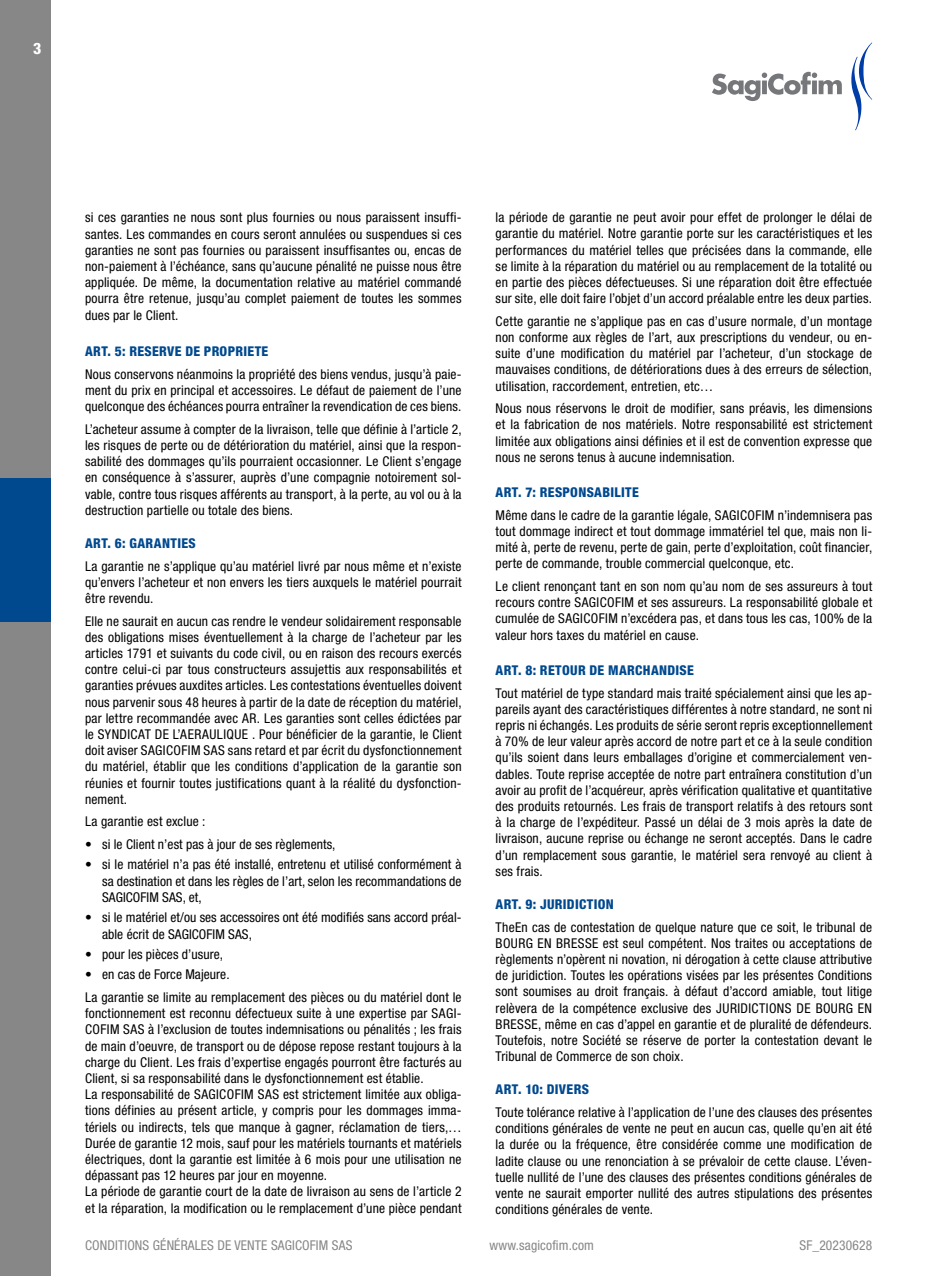
<style>
.page{position:relative;width:936px;height:1276px;background:#fff}
.page>*{position:absolute;margin:0;border:0;box-sizing:border-box;transform-origin:0 0}
.t1{font:800 condensed 15.75px "Helvetica Neue LT Std";color:#fff}
.t2{font:condensed 13.5px/16.2px "Helvetica Neue LT Std";letter-spacing:.015em;color:#000;text-align:justify}
.t3{font:800 condensed 13.5px "Helvetica Neue LT Std";letter-spacing:.025em;color:#00498f}
.t4{font:condensed 13.5px "Helvetica Neue LT Std";letter-spacing:.01em;color:#878787}
</style>
<div class="page">
<div style="left:0;top:0;width:51px;height:1276px;background:#878787"></div>
<div style="left:0;top:478px;width:51px;height:144px;background:#00498f"></div>
<svg style="left:712px;top:72px;width:129px;height:29px"></svg>
<svg style="left:851px;top:43px;width:21px;height:87px"></svg>
<p class="t1" style="left:33px;top:38px;width:10px">3</p>
<p class="t2" style="left:85px;top:209px;width:378px">si ces garanties ne nous sont plus fournies ou nous paraissent insuffi&shy;santes. Les commandes en cours seront annulées ou suspendues si ces garanties ne sont pas fournies ou paraissent insuffisantes ou, encas de non-paiement à l’échéance, sans qu’aucune pénalité ne puisse nous être appliquée. De même, la documentation relative au matériel commandé pourra être retenue, jusqu’au complet paiement de toutes les sommes dues par le Client.</p>
<p class="t3" style="left:85px;top:343px;width:185px">ART. 5: RESERVE DE PROPRIETE</p>
<p class="t2" style="left:85px;top:366px;width:378px">Nous conservons néanmoins la propriété des biens vendus, jusqu’à paie&shy;ment du prix en principal et accessoires. Le défaut de paiement de l’une quelconque des échéances pourra entraîner la revendication de ces biens.</p>
<p class="t2" style="left:85px;top:421px;width:378px">L’acheteur assume à compter de la livraison, telle que définie à l’article 2, les risques de perte ou de détérioration du matériel, ainsi que la respon&shy;sabilité des dommages qu’ils pourraient occasionner. Le Client s’engage en conséquence à s’assurer, auprès d’une compagnie notoirement sol&shy;vable, contre tous risques afférents au transport, à la perte, au vol ou à la destruction partielle ou totale des biens.</p>
<p class="t3" style="left:85px;top:535px;width:112px">ART. 6: GARANTIES</p>
<p class="t2" style="left:85px;top:557px;width:378px">La garantie ne s’applique qu’au matériel livré par nous même et n’existe qu’envers l’acheteur et non envers les tiers auxquels le matériel pourrait être revendu.</p>
<p class="t2" style="left:85px;top:612px;width:378px">Elle ne saurait en aucun cas rendre le vendeur solidairement responsable des obligations mises éventuellement à la charge de l’acheteur par les articles 1791 et suivants du code civil, ou en raison des recours exercés contre celui-ci par tous constructeurs assujettis aux responsabilités et garanties prévues auxdites articles. Les contestations éventuelles doivent nous parvenir sous 48 heures à partir de la date de réception du matériel, par lettre recommandée avec AR. Les garanties sont celles édictées par le SYNDICAT DE L’AERAULIQUE . Pour bénéficier de la garantie, le Client doit aviser SAGICOFIM SAS sans retard et par écrit du dysfonctionnement du matériel, établir que les conditions d’application de la garantie son réunies et fournir toutes justifications quant à la réalité du dysfonction&shy;nement.</p>
<p class="t2" style="left:85px;top:813px;width:122px">La garantie est exclue :</p>
<p class="t2" style="left:85px;top:836px;width:252px">• si le Client n’est pas à jour de ses règlements,</p>
<p class="t2" style="left:102px;top:856px;width:361px;text-indent:-17px">• si le matériel n’a pas été installé, entretenu et utilisé conformément à sa destination et dans les règles de l’art, selon les recommandations de SAGICOFIM SAS, et,</p>
<p class="t2" style="left:102px;top:909px;width:361px;text-indent:-17px">• si le matériel et/ou ses accessoires ont été modifiés sans accord préal&shy;able écrit de SAGICOFIM SAS,</p>
<p class="t2" style="left:85px;top:946px;width:139px">• pour les pièces d’usure,</p>
<p class="t2" style="left:85px;top:963px;width:378px;line-height:22.5px">• en cas de Force Majeure.<br>La garantie se limite au remplacement des pièces ou du matériel dont le</p>
<p class="t2" style="left:85px;top:1005px;width:378px;text-align:left">fonctionnement est reconnu défectueux suite à une expertise par SAGI-COFIM SAS à l’exclusion de toutes indemnisations ou pénalités ; les frais de main d’oeuvre, de transport ou de dépose repose restant toujours à la charge du Client. Les frais d’expertise engagés pourront être facturés au Client, si sa responsabilité dans le dysfonctionnement est établie.<br>La responsabilité de SAGICOFIM SAS est strictement limitée aux obliga&shy;tions définies au présent article, y compris pour les dommages imma&shy;tériels ou indirects, tels que manque à gagner, réclamation de tiers,… Durée de garantie 12 mois, sauf pour les matériels tournants et matériels électriques, dont la garantie est limitée à 6 mois pour une utilisation ne dépassant pas 12 heures par jour en moyenne.<br>La période de garantie court de la date de livraison au sens de l’article 2 et la réparation, la modification ou le remplacement d’une pièce pendant</p>
<p class="t2" style="left:495px;top:209px;width:378px">la période de garantie ne peut avoir pour effet de prolonger le délai de garantie du matériel. Notre garantie porte sur les caractéristiques et les performances du matériel telles que précisées dans la commande, elle se limite à la réparation du matériel ou au remplacement de la totalité ou en partie des pièces défectueuses. Si une réparation doit être effectuée sur site, elle doit faire l’objet d’un accord préalable entre les deux parties.</p>
<p class="t2" style="left:495px;top:313px;width:378px">Cette garantie ne s’applique pas en cas d’usure normale, d’un montage non conforme aux règles de l’art, aux prescriptions du vendeur, ou en&shy;suite d’une modification du matériel par l’acheteur, d’un stockage de mauvaises conditions, de détériorations dues à des erreurs de sélection, utilisation, raccordement, entretien, etc…</p>
<p class="t2" style="left:495px;top:400px;width:378px">Nous nous réservons le droit de modifier, sans préavis, les dimensions et la fabrication de nos matériels. Notre responsabilité est strictement limitée aux obligations ainsi définies et il est de convention expresse que nous ne serons tenus à aucune indemnisation.</p>
<p class="t3" style="left:495px;top:484px;width:145px">ART. 7: RESPONSABILITE</p>
<p class="t2" style="left:495px;top:507px;width:378px">Même dans le cadre de la garantie légale, SAGICOFIM n’indemnisera pas tout dommage indirect et tout dommage immatériel tel que, mais non li&shy;mité à, perte de revenu, perte de gain, perte d’exploitation, coût financier, perte de commande, trouble commercial quelconque, etc.</p>
<p class="t2" style="left:495px;top:578px;width:378px">Le client renonçant tant en son nom qu’au nom de ses assureurs à tout recours contre SAGICOFIM et ses assureurs. La responsabilité globale et cumulée de SAGICOFIM n’excédera pas, et dans tous les cas, 100% de la valeur hors taxes du matériel en cause.</p>
<p class="t3" style="left:495px;top:662px;width:200px">ART. 8: RETOUR DE MARCHANDISE</p>
<p class="t2" style="left:495px;top:684px;width:378px">Tout matériel de type standard mais traité spécialement ainsi que les ap&shy;pareils ayant des caractéristiques différentes à notre standard, ne sont ni repris ni échangés. Les produits de série seront repris exceptionnellement à 70% de leur valeur après accord de notre part et ce à la seule condition qu’ils soient dans leurs emballages d’origine et commercialement ven&shy;dables. Toute reprise acceptée de notre part entraînera constitution d’un avoir au profit de l’acquéreur, après vérification qualitative et quantitative des produits retournés. Les frais de transport relatifs à des retours sont à la charge de l’expéditeur. Passé un délai de 3 mois après la date de livraison, aucune reprise ou échange ne seront acceptés. Dans le cadre d’un remplacement sous garantie, le matériel sera renvoyé au client à ses frais.</p>
<p class="t3" style="left:495px;top:896px;width:120px">ART. 9: JURIDICTION</p>
<p class="t2" style="left:495px;top:918px;width:378px">TheEn cas de contestation de quelque nature que ce soit, le tribunal de BOURG EN BRESSE est seul compétent. Nos traites ou acceptations de règlements n’opèrent ni novation, ni dérogation à cette clause attributive de juridiction. Toutes les opérations visées par les présentes Conditions sont soumises au droit français. à défaut d’accord amiable, tout litige relèvera de la compétence exclusive des JURIDICTIONS DE BOURG EN BRESSE, même en cas d’appel en garantie et de pluralité de défendeurs.<br>Toutefois, notre Société se réserve de porter la contestation devant le Tribunal de Commerce de son choix.</p>
<p class="t3" style="left:495px;top:1081px;width:95px">ART. 10: DIVERS</p>
<p class="t2" style="left:495px;top:1104px;width:378px">Toute tolérance relative à l’application de l’une des clauses des présentes conditions générales de vente ne peut en aucun cas, quelle qu’en ait été la durée ou la fréquence, être considérée comme une modification de ladite clause ou une renonciation à se prévaloir de cette clause. L’éven&shy;tuelle nullité de l’une des clauses des présentes conditions générales de vente ne saurait emporter nullité des autres stipulations des présentes conditions générales de vente.</p>
<p class="t4" style="left:85px;top:1237px;width:269px">CONDITIONS GÉNÉRALES DE VENTE SAGICOFIM SAS</p>
<p class="t4" style="left:489px;top:1237px;width:106px">www.sagicofim.com</p>
<p class="t4" style="left:799px;top:1237px;width:74px">SF_20230628</p>
</div>
